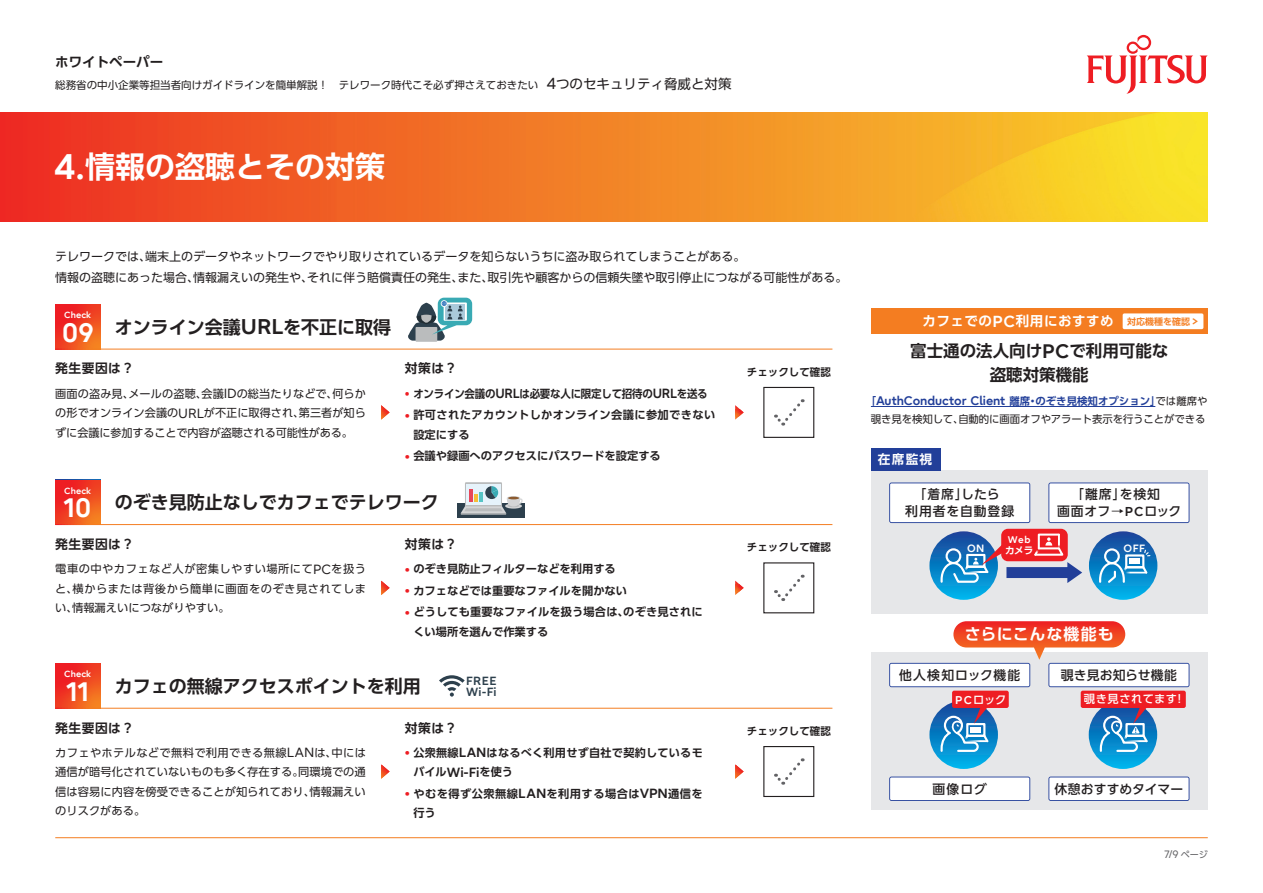
<style>
.page{position:relative;width:1263px;height:893px;background:#fff}
.page>*{position:absolute;margin:0;border:0;box-sizing:border-box;transform-origin:0 0}
.t1{font:700 30px "UD Shin Go Pro De";color:#fff}
.t2{font:700 26.55px "Fujitsu Infinity Pro";color:#fff}
.t3{font:700 18px "UD Shin Go Pro De";color:#231f20}
.t4{font:700 16.5px "UD Shin Go Pro De";color:#231f20}
.t5{font:700 15.9px "UD Shin Go Pro De";letter-spacing:.05em;color:#fff}
.t6{font:700 13.5px "UD Shin Go Pro De";letter-spacing:.04em;color:#fff}
.t7{font:700 13.5px "UD Shin Go Pro De";color:#231f20}
.t8{font:500 12.9px/16px "UD Shin Go Pro";letter-spacing:.06em;color:#231f20;text-align:center}
.t9{font:500 12.9px/16px "UD Shin Go Pro";letter-spacing:.075em;color:#231f20;text-align:center}
.t10{font:500 12.9px "UD Shin Go Pro";letter-spacing:.025em;color:#231f20}
.t11{font:500 12.9px "UD Shin Go Pro";letter-spacing:.005em;color:#231f20}
.t12{font:500 12.9px "UD Shin Go Pro";letter-spacing:.09em;color:#231f20}
.t13{font:700 12.75px "UD Shin Go Pro De";letter-spacing:.04em;color:#231f20}
.t14{font:700 12.6px "UD Shin Go Pro De";color:#fff}
.本文{font:700 12.45px "Fujitsu Infinity Pro";letter-spacing:-.01em;color:#223f99}
.本文-2{font:12px "UD Shin Go Pro";color:#231f20}
.t15{font:700 11.85px/11.4px "Fujitsu Infinity Pro";letter-spacing:.03em;color:#2d404d}
.本文-3{font:11.25px/19.5px "UD Shin Go Pro";letter-spacing:.005em;color:#231f20;text-align:justify}
.t16{font:700 11.25px/19.5px "UD Shin Go Pro De";color:#231f20}
.t17{font:700 11.25px/19.5px "UD Shin Go Pro De";letter-spacing:.025em;color:#231f20}
.t18{font:700 11.25px/19.5px "UD Shin Go Pro De";letter-spacing:.035em;color:#231f20}
.t19{font:700 11.25px "UD Shin Go Pro De";letter-spacing:-.02em;color:#231f20;scale:.93 1}
.t20{font:700 11.25px/19.5px "UD Shin Go Pro De";letter-spacing:.04em;color:#231f20}
.t21{font:500 11.25px "UD Shin Go Pro";letter-spacing:.04em;color:#fff}
.t22{font:10.65px "Fujitsu Infinity Pro";color:#636366}
.本文-4{font:10.5px "UD Shin Go Pro";color:#231f20}
.t23{font:700 10.5px "UD Shin Go Pro De";color:#231f20}
.t24{font:700 10.5px "Fujitsu Infinity Pro";color:#fff}
.t25{font:700 9.6px/10.8px "Fujitsu Infinity Pro";color:#fff;text-align:center}
.t26{font:700 9px "UD Shin Go Pro De";color:#f47d21}
.t27{font:700 8.85px "Fujitsu Infinity Pro";color:#fff}
.s1{font-family:"Fujitsu Infinity Pro";font-size:15.9px}
.s2{font-size:13.5px}
.s3{font-family:"Fujitsu Infinity Pro";font-size:35.4px}
.s4{font-family:"Fujitsu Infinity Pro";font-size:21.3px}
.s5{font-family:"Fujitsu Infinity Pro";font-size:10.65px}
.s6{font-family:"Fujitsu Infinity Pro";font-size:19.5px}
.s7{font-family:"Fujitsu Infinity Pro";font-size:13.2px}
.s8{font-family:"UD Shin Go Pro De";font-size:10.5px}
.s9{font-family:"UD Shin Go Pro";font-weight:400;font-size:10.5px;color:#231f20}
.s10{font-family:"Fujitsu Infinity Pro";font-size:13.2px;color:#ee1d23}
.s11{font-family:"Fujitsu Infinity Pro";font-weight:700}
.s12{font-family:"UD Shin Go Pro De"}
.s13{font-family:"UD Shin Go Pro";font-size:9px}
</style>
<div class="page">
<img style="left:0;top:113px;width:1208px;height:108px">
<svg style="left:1087px;top:35px;width:121px;height:59px"></svg>
<hr style="left:55px;top:837px;width:1153px;height:1px;background:#f47d21">
<div style="left:871px;top:309px;width:337px;height:25px;background:#f47d21"></div>
<hr style="left:871px;top:406px;width:284px;height:1px;background:#223f99">
<svg style="left:55px;top:304px;width:45px;height:45px;background:#ef4022"></svg>
<svg style="left:55px;top:480px;width:45px;height:44px;background:#ef4022"></svg>
<svg style="left:55px;top:663px;width:45px;height:45px;background:#ef4022"></svg>
<div style="left:763px;top:387px;width:51px;height:51px;border:1px solid #231f20"></div>
<svg style="left:775px;top:399px;width:29px;height:27px"></svg>
<svg style="left:775px;top:574px;width:29px;height:27px"></svg>
<div style="left:763px;top:746px;width:51px;height:51px;border:1px solid #231f20"></div>
<svg style="left:775px;top:758px;width:29px;height:27px"></svg>
<svg style="left:381px;top:405px;width:9px;height:15px"></svg>
<svg style="left:735px;top:405px;width:9px;height:15px"></svg>
<svg style="left:735px;top:581px;width:9px;height:14px"></svg>
<svg style="left:381px;top:581px;width:9px;height:14px"></svg>
<svg style="left:381px;top:764px;width:9px;height:15px"></svg>
<svg style="left:735px;top:764px;width:9px;height:15px"></svg>
<div style="left:415px;top:327px;width:22px;height:15px;background:#c7c9ca"></div>
<svg style="left:408px;top:298px;width:64px;height:43px"></svg>
<div style="left:457px;top:503px;width:68px;height:15px;background:#2d404d"></div>
<div style="left:465px;top:482px;width:37px;height:25px;background:#babcbd"></div>
<div style="left:466px;top:484px;width:34px;height:21px;background:#e6f3fb"></div>
<svg style="left:461px;top:486px;width:62px;height:29px"></svg>
<svg style="left:439px;top:675px;width:26px;height:22px"></svg>
<div style="left:871px;top:652px;width:337px;height:158px;background:#e6e7e9"></div>
<div style="left:871px;top:470px;width:337px;height:143px;background:#e6e7e9"></div>
<div style="left:871px;top:448px;width:69px;height:23px;background:#223f99"></div>
<svg style="left:889px;top:777px;width:141px;height:24px;background:#f0f1f8"></svg>
<svg style="left:1048px;top:777px;width:141px;height:24px;background:#f0f2f8"></svg>
<svg style="left:889px;top:482px;width:141px;height:41px;background:#f3f4f9"></svg>
<svg style="left:1048px;top:482px;width:141px;height:41px;background:#f3f4f9"></svg>
<svg style="left:1089px;top:531px;width:68px;height:69px;background:#117bc1"></svg>
<div style="left:1104px;top:548px;width:16px;height:16px;border:2px solid #fff;border-radius:50%"></div>
<svg style="left:1098px;top:549px;width:52px;height:36px;background:#469ed2"></svg>
<svg style="left:929px;top:700px;width:69px;height:69px"></svg>
<div style="left:952px;top:691px;width:57px;height:17px;background:#ee1d23;border-radius:2px"></div>
<svg style="left:1089px;top:700px;width:68px;height:69px"></svg>
<svg style="left:929px;top:531px;width:69px;height:69px"></svg>
<svg style="left:1099px;top:708px;width:50px;height:45px;background:#468fc6"></svg>
<svg style="left:939px;top:706px;width:51px;height:47px;background:#4e8dc2"></svg>
<div style="left:1081px;top:691px;width:105px;height:17px;background:#ee1d23;border-radius:2px"></div>
<svg style="left:889px;top:621px;width:300px;height:66px"></svg>
<div style="left:1001px;top:529px;width:67px;height:32px;background:#ee1d23;border-radius:7px"></div>
<svg style="left:939px;top:533px;width:143px;height:51px"></svg>
<div style="left:1123px;top:313px;width:80px;height:16px;background:#fff;border-radius:2px"></div>
<p class="t7" style="left:55px;top:51px;width:110px">ホワイトペーパー</p>
<p class="本文-4" style="left:55px;top:77px;width:678px">総務省の中小企業等担当者向けガイドラインを簡単解説！　テレワーク時代こそ必ず押さえておきたい <span class="s1">4</span><span class="s2">つのセキュリティ脅威と対策</span></p>
<p class="t1" style="left:55px;top:143px;width:332px"><span class="s3">4.</span>情報の盗聴とその対策</p>
<p class="本文-2" style="left:55px;top:247px;width:692px">テレワークでは、端末上のデータやネットワークでやり取りされているデータを知らないうちに盗み取られてしまうことがある。</p>
<p class="本文-2" style="left:55px;top:268px;width:794px">情報の盗聴にあった場合、情報漏えいの発生や、それに伴う賠償責任の発生、また、取引先や顧客からの信頼失墜や取引停止につながる可能性がある。</p>
<p class="t27" style="left:64px;top:309px;width:28px">Check</p>
<p class="t2" style="left:62px;top:315px;width:34px">09</p>
<p class="t3" style="left:115px;top:312px;width:278px">オンライン会議<span class="s4">URL</span>を不正に取得</p>
<p class="t13" style="left:55px;top:358px;width:81px">発生要因は？</p>
<p class="t13" style="left:405px;top:358px;width:54px">対策は？</p>
<p class="t23" style="left:747px;top:363px;width:85px">チェックして確認</p>
<p class="t6" style="left:922px;top:310px;width:193px">カフェでの<span class="s1">PC</span>利用におすすめ</p>
<p class="t26" style="left:1127px;top:314px;width:73px">対応機種を確認 <span class="s5">&gt;</span></p>
<p class="t4" style="left:910px;top:337px;width:260px">富士通の法人向け<span class="s6">PC</span>で利用可能な</p>
<p class="t4" style="left:990px;top:361px;width:100px">盗聴対策機能</p>
<p class="本文-3" style="left:55px;top:383px;width:312px">画面の盗み見、メールの盗聴、会議<span class="s7">ID</span>の総当たりなどで、何らかの形でオンライン会議の<span class="s7">URL</span>が不正に取得され、第三者が知らずに会議に参加することで内容が盗聴される可能性がある。</p>
<p class="本文" style="left:866px;top:393px;width:343px"><span class="s8">「</span>AuthConductor Client <span class="s8">離席・のぞき見検知オプション」</span><span class="s9">では離席や</span></p>
<p class="t19" style="left:405px;top:384px;width:327px"><span class="s10">•</span> オンライン会議の<span class="s7">URL</span>は必要な人に限定して招待の<span class="s7">URL</span>を送る</p>
<p class="t18" style="left:413px;top:405px;width:304px;text-indent:-9px"><span class="s10">•</span> 許可されたアカウントしかオンライン会議に参加できない設定にする</p>
<p class="t16" style="left:405px;top:446px;width:258px"><span class="s10">•</span> 会議や録画へのアクセスにパスワードを設定する</p>
<p class="本文-4" style="left:871px;top:410px;width:336px">覗き見を検知して、自動的に画面オフやアラート表示を行うことができる</p>
<p class="t14" style="left:878px;top:448px;width:56px">在席監視</p>
<p class="t27" style="left:64px;top:485px;width:28px">Check</p>
<p class="t2" style="left:64px;top:490px;width:29px">10</p>
<p class="t3" style="left:115px;top:488px;width:325px">のぞき見防止なしでカフェでテレワーク</p>
<p class="t13" style="left:55px;top:534px;width:81px">発生要因は？</p>
<p class="本文-3" style="left:55px;top:559px;width:312px">電車の中やカフェなど人が密集しやすい場所にて<span class="s7">PC</span>を扱うと、横からまたは背後から簡単に画面をのぞき見されてしまい、情報漏えいにつながりやすい。</p>
<p class="t13" style="left:405px;top:534px;width:54px">対策は？</p>
<p class="t16" style="left:405px;top:559px;width:213px"><span class="s10">•</span> のぞき見防止フィルターなどを利用する</p>
<p class="t16" style="left:405px;top:580px;width:224px"><span class="s10">•</span> カフェなどでは重要なファイルを開かない</p>
<p class="t16" style="left:413px;top:602px;width:291px;text-indent:-9px"><span class="s10">•</span> どうしても重要なファイルを扱う場合は、のぞき見されにくい場所を選んで作業する</p>
<p class="t27" style="left:64px;top:668px;width:28px">Check</p>
<p class="t2" style="left:67px;top:674px;width:24px">11</p>
<p class="t3" style="left:115px;top:671px;width:307px">カフェの無線アクセスポイントを利用</p>
<p class="t13" style="left:55px;top:717px;width:81px">発生要因は？</p>
<p class="t13" style="left:405px;top:717px;width:54px">対策は？</p>
<p class="t15" style="left:466px;top:675px;width:32px">FREE<br>Wi-Fi</p>
<p class="本文-3" style="left:55px;top:742px;width:312px">カフェやホテルなどで無料で利用できる無線<span class="s7">LAN</span>は、中には通信が暗号化されていないものも多く存在する。同環境での通信は容易に内容を傍受できることが知られており、情報漏えいのリスクがある。</p>
<p class="t17" style="left:413px;top:742px;width:291px;text-indent:-9px"><span class="s10">•</span> 公衆無線<span class="s7">LAN</span>はなるべく利用せず自社で契約しているモバイル<span class="s7">Wi-Fi</span>を使う</p>
<p class="t20" style="left:413px;top:783px;width:291px;text-indent:-9px"><span class="s10">•</span> やむを得ず公衆無線<span class="s7">LAN</span>を利用する場合は<span class="s7">VPN</span>通信を行う</p>
<p class="t23" style="left:747px;top:539px;width:85px">チェックして確認</p>
<p class="t23" style="left:747px;top:722px;width:85px">チェックして確認</p>
<p class="t9" style="left:905px;top:486px;width:111px">「着席」したら<br>利用者を自動登録</p>
<p class="t8" style="left:1057px;top:486px;width:126px">「離席」を検知<br>画面オフ→<span class="s11">PC</span>ロック</p>
<p class="t24" style="left:1123px;top:541px;width:23px">OFF</p>
<p class="t25" style="left:1005px;top:534px;width:30px">Web<span class="s12">カメラ</span></p>
<p class="t24" style="left:967px;top:541px;width:19px">ON</p>
<p class="t5" style="left:965px;top:621px;width:151px">さらにこんな機能も</p>
<p class="t12" style="left:899px;top:664px;width:123px">他人検知ロック機能</p>
<p class="t10" style="left:1061px;top:664px;width:117px">覗き見お知らせ機能</p>
<p class="t21" style="left:955px;top:690px;width:53px"><span class="s11">PC</span>ロック</p>
<p class="t21" style="left:1084px;top:690px;width:102px">覗き見されてます！</p>
<p class="t10" style="left:932px;top:778px;width:56px">画像ログ</p>
<p class="t11" style="left:1055px;top:778px;width:130px">休憩おすすめタイマー</p>
<p class="t22" style="left:1164px;top:848px;width:45px">7/9 <span class="s13">ページ</span></p>
</div>
